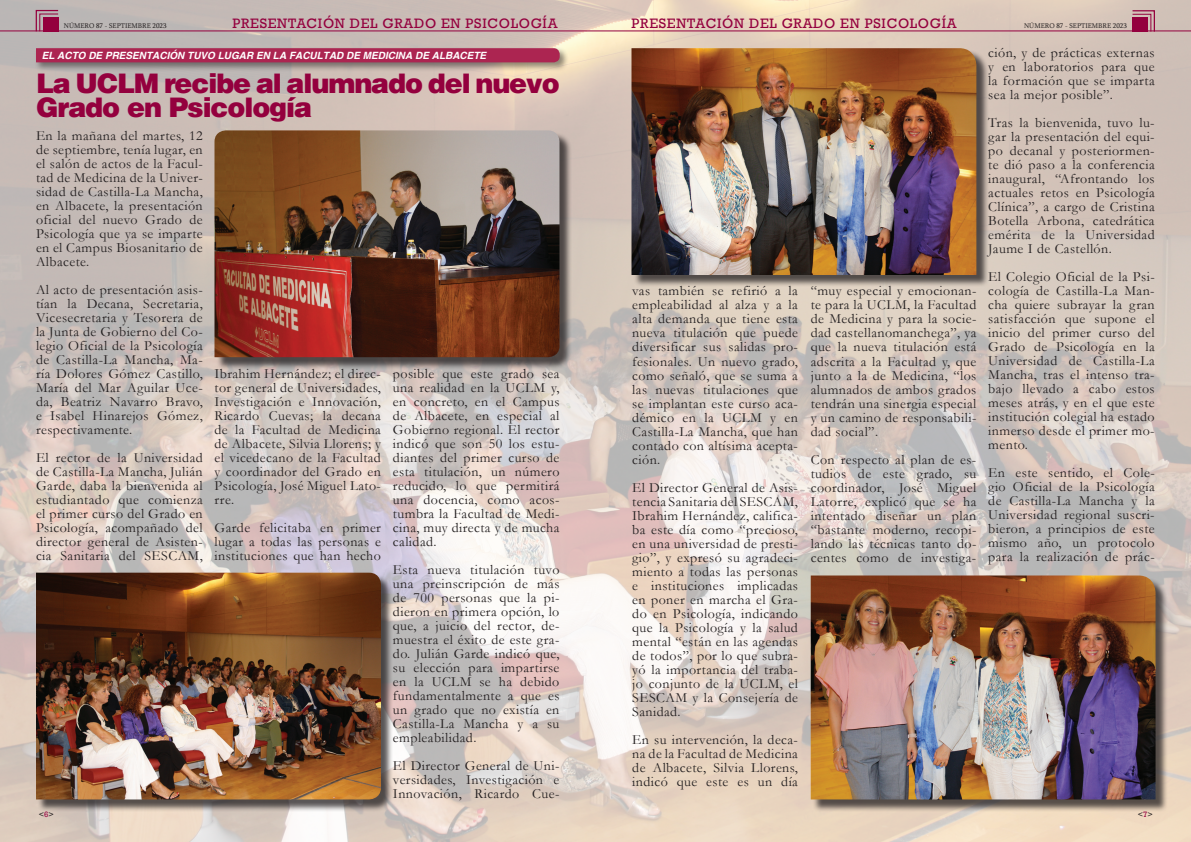
<style>
.page{position:relative;width:1191px;height:842px;background:#fff}
.page>*{position:absolute;margin:0;border:0;box-sizing:border-box;transform-origin:0 0}
.t1{font:900 27px/24px "Helvetica";letter-spacing:-.04em;color:#94003e}
.t2{font:14px/14px "Garamond";letter-spacing:.03em;color:#231f20;text-align:justify}
.t3{font:14px "Rockwell";letter-spacing:.05em;color:#94003e}
.t4{font:italic 700 10px "Helvetica";color:#fff}
.t5{font:8px "Rockwell";color:#231f20}
.t6{font:7px "Sylfaen";color:#231f20}
.s1{color:#94003e}
</style>
<div class="page">
<img style="left:0;top:0;width:1191px;height:842px">
<hr style="left:0;top:30px;width:1191px;height:1px;background:#94003e">
<svg style="left:35px;top:9px;width:24px;height:24px"></svg>
<svg style="left:1131px;top:10px;width:24px;height:23px"></svg>
<div style="left:35px;top:47px;width:534px;height:25px;background:#231f20;opacity:.5"></div>
<svg style="left:35px;top:47px;width:525px;height:16px;background:#ab3359"></svg>
<div style="left:216px;top:132px;width:356px;height:237px;background:#231f20;opacity:.75"></div>
<img style="left:214px;top:130px;width:345px;height:227px">
<div style="left:633px;top:50px;width:355px;height:237px;background:#231f20;opacity:.75"></div>
<img style="left:631px;top:48px;width:345px;height:227px">
<div style="left:38px;top:574px;width:355px;height:238px;background:#231f20;opacity:.75"></div>
<img style="left:36px;top:573px;width:345px;height:226px">
<div style="left:812px;top:577px;width:356px;height:235px;background:#231f20;opacity:.75"></div>
<img style="left:810px;top:575px;width:345px;height:224px">
<p class="t3" style="left:232px;top:15px;width:19px">PRESENTACI</p>
<p class="t3" style="left:323px;top:15px;width:38px">ÓN DEL</p>
<p class="t3" style="left:382px;top:15px;width:12px">GRADO</p>
<p class="t3" style="left:441px;top:15px;width:44px">EN PSICOLOG</p>
<p class="t3" style="left:542px;top:15px;width:17px">ÍA</p>
<p class="t4" style="left:42px;top:49px;width:446px">EL ACTO DE PRESENTACIÓN TUVO LUGAR EN LA FACULTAD DE MEDICINA DE ALBACETE</p>
<h1 class="t1" style="left:36px;top:71px;width:525px">La UCLM recibe al alumnado del nuevo<br>Grado en Psicología</h1>
<p class="t2" style="left:36px;top:128px;width:168px">En la mañana del martes, 12 de septiembre, tenía lugar, en el salón de actos de la Facul&shy;tad de Medicina de la Univer&shy;sidad de Castilla-La Mancha, en Albacete, la presentación oficial del nuevo Grado de Psicología que ya se imparte en el Campus Biosanitario de Albacete.</p>
<p class="t2" style="left:36px;top:282px;width:168px">Al acto de presentación asis&shy;tían la Decana, Secretaria, Vicesecretaria y Tesorera de la Junta de Gobierno del Co&shy;legio Oficial de la Psicología de Castilla-La Mancha, Ma&shy;ría Dolores Gómez Castillo, María del Mar Aguilar Uce&shy;da, Beatriz Navarro Bravo, e Isabel Hinarejos Gómez, respectivamente.</p>
<p class="t2" style="left:36px;top:450px;width:168px">El rector de la Universidad de Castilla-La Mancha, Julián Garde, daba la bienvenida al estudiantado que comienza el primer curso del Grado en Psicología, acompañado del director general de Asisten&shy;cia Sanitaria del SESCAM,</p>
<p class="t6" style="left:64px;top:21px;width:104px">NÚMERO 87 - SEPTIEMBRE 2023</p>
<p class="t3" style="left:631px;top:15px;width:19px">PRESENTACI</p>
<p class="t3" style="left:722px;top:15px;width:38px">ÓN DEL</p>
<p class="t3" style="left:781px;top:15px;width:12px">GRADO</p>
<p class="t3" style="left:840px;top:15px;width:44px">EN PSICOLOG</p>
<p class="t3" style="left:941px;top:15px;width:17px">ÍA</p>
<p class="t6" style="left:1024px;top:21px;width:104px">NÚMERO 87 - SEPTIEMBRE 2023</p>
<p class="t2" style="left:988px;top:46px;width:168px">ción, y de prácticas externas y en laboratorios para que la formación que se imparta sea la mejor posible”.</p>
<p class="t2" style="left:988px;top:116px;width:168px">Tras la bienvenida, tuvo lu&shy;gar la presentación del equi&shy;po decanal y posteriormen&shy;te dió paso a la conferencia inaugural, “Afrontando los actuales retos en Psicología Clínica”, a cargo de Cristina Botella Arbona, catedrática emérita de la Universidad Jaume I de Castellón.</p>
<p class="t2" style="left:988px;top:270px;width:168px">El Colegio Oficial de la Psi&shy;cología de Castilla-La Man&shy;cha quiere subrayar la gran satisfacción que supone el inicio del primer curso del Grado de Psicología en la Universidad de Castilla-La Mancha, tras el intenso tra&shy;bajo llevado a cabo estos meses atrás, y en el que este institución colegial ha estado inmerso desde el primer mo&shy;mento.</p>
<p class="t2" style="left:988px;top:466px;width:168px">En este sentido, el Cole&shy;gio Oficial de la Psicología de Castilla-La Mancha y la Universidad regional suscri&shy;bieron, a principios de este mismo año, un protocolo para la realización de prác-</p>
<p class="t2" style="left:632px;top:284px;width:167px">vas también se refirió a la empleabilidad al alza y a la alta demanda que tiene esta nueva titulación que puede diversificar sus salidas pro&shy;fesionales. Un nuevo grado, como señaló, que se suma a las nuevas titulaciones que se implantan este curso aca&shy;démico en la UCLM y en Castilla-La Mancha, que han contado con altísima acepta&shy;ción.</p>
<p class="t2" style="left:632px;top:480px;width:167px">El Director General de Asis&shy;tencia Sanitaria del SESCAM, Ibrahim Hernández, califica&shy;ba este día como “precioso, en una universidad de presti&shy;gio”, y expresó su agradeci&shy;miento a todas las personas e instituciones implicadas en poner en marcha el Gra&shy;do en Psicología, indicando que la Psicología y la salud mental “están en las agendas de todos”, por lo que subra&shy;yó la importancia del traba&shy;jo conjunto de la UCLM, el SESCAM y la Consejería de Sanidad.</p>
<p class="t2" style="left:632px;top:732px;width:167px">En su intervención, la deca&shy;na de la Facultad de Medicina de Albacete, Silvia Llorens, indicó que este es un día</p>
<p class="t2" style="left:810px;top:284px;width:167px">“muy especial y emocionan&shy;te para la UCLM, la Facultad de Medicina y para la socie&shy;dad castellanomanchega”, ya que la nueva titulación está adscrita a la Facultad y, que junto a la de Medicina, “los alumnados de ambos grados tendrán una sinergia especial y un camino de responsabili&shy;dad social”.</p>
<p class="t2" style="left:810px;top:452px;width:167px">Con respecto al plan de es&shy;tudios de este grado, su coordinador, José Miguel Latorre, explicó que se ha intentado diseñar un plan “bastante moderno, recopi&shy;lando las técnicas tanto do&shy;centes como de investiga-</p>
<p class="t2" style="left:214px;top:366px;width:168px">Ibrahim Hernández; el direc&shy;tor general de Universidades, Investigación e Innovación, Ricardo Cuevas; la decana de la Facultad de Medicina de Albacete, Silvia Llorens; y el vicedecano de la Facultad y coordinador del Grado en Psicología, José Miguel Lato&shy;rre.</p>
<p class="t2" style="left:214px;top:520px;width:168px">Garde felicitaba en primer lugar a todas las personas e instituciones que han hecho</p>
<p class="t2" style="left:393px;top:366px;width:168px">posible que este grado sea una realidad en la UCLM y, en concreto, en el Campus de Albacete, en especial al Gobierno regional. El rector indicó que son 50 los estu&shy;diantes del primer curso de esta titulación, un número reducido, lo que permitirá una docencia, como acos&shy;tumbra la Facultad de Medi&shy;cina, muy directa y de mucha calidad.</p>
<p class="t2" style="left:393px;top:562px;width:168px">Esta nueva titulación tuvo una preinscripción de más de 700 personas que la pi&shy;dieron en primera opción, lo que, a juicio del rector, de&shy;muestra el éxito de este gra&shy;do. Julián Garde indicó que, su elección para impartirse en la UCLM se ha debido fundamentalmente a que es un grado que no existía en Castilla-La Mancha y a su empleabilidad.</p>
<p class="t2" style="left:393px;top:758px;width:168px">El Director General de Uni&shy;versidades, Investigación e Innovación, Ricardo Cue-</p>
<p class="t5" style="left:39px;top:810px;width:17px">&lt;<span class="s1">6</span>&gt;</p>
<p class="t5" style="left:1137px;top:810px;width:17px">&lt;<span class="s1">7</span>&gt;</p>
</div>
